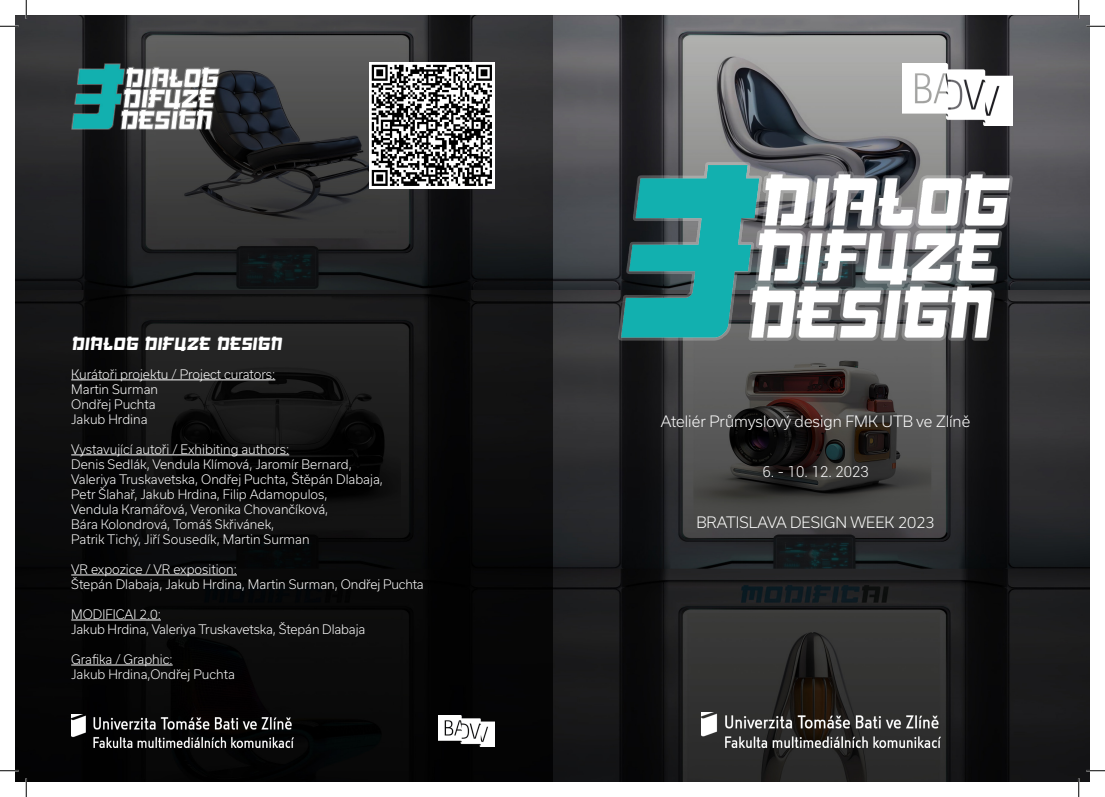
<style>
.page{position:relative;width:1105px;height:797px;background:#fff}
.page>*{position:absolute;margin:0;border:0;box-sizing:border-box;transform-origin:0 0}
.t1{font:17.5px "Big Samurai";color:#fff}
.t2{font:300 15px "Usual";color:#fff}
.t3{font:300 15px "Roboto";color:#fff}
.t4{font:300 12.5px "Usual";color:#fff}
</style>
<div class="page">
<img style="left:16px;top:16px;width:1073px;height:765px">
<img style="left:618px;top:163px;width:395px;height:178px">
<img style="left:701px;top:712px;width:240px;height:35px">
<img style="left:902px;top:64px;width:111px;height:61px">
<img style="left:71px;top:63px;width:148px;height:67px">
<hr style="left:71px;top:379px;width:204px;height:1px;background:#fff">
<hr style="left:71px;top:454px;width:218px;height:1px;background:#fff">
<hr style="left:71px;top:574px;width:166px;height:1px;background:#fff">
<hr style="left:71px;top:619px;width:90px;height:1px;background:#fff">
<hr style="left:71px;top:664px;width:102px;height:1px;background:#fff">
<img style="left:71px;top:715px;width:222px;height:32px">
<img style="left:439px;top:715px;width:55px;height:31px">
<img style="left:369px;top:63px;width:125px;height:125px">
<svg style="left:0;top:25px;width:19px;height:2px"></svg>
<svg style="left:1086px;top:25px;width:19px;height:2px"></svg>
<svg style="left:0;top:770px;width:19px;height:1px"></svg>
<svg style="left:1086px;top:770px;width:19px;height:1px"></svg>
<svg style="left:25px;top:0;width:2px;height:19px"></svg>
<svg style="left:25px;top:778px;width:2px;height:19px"></svg>
<svg style="left:1078px;top:0;width:1px;height:19px"></svg>
<svg style="left:1078px;top:778px;width:1px;height:19px"></svg>
<p class="t1" style="left:72px;top:336px;width:212px">DIALOG DIFUZE DESIGN</p>
<p class="t4" style="left:71px;top:367px;width:206px">Kurátoři projektu / Project curators:</p>
<p class="t4" style="left:71px;top:382px;width:88px">Martin Surman</p>
<p class="t4" style="left:71px;top:397px;width:86px">Ondřej Puchta</p>
<p class="t4" style="left:71px;top:412px;width:78px">Jakub Hrdina</p>
<p class="t4" style="left:71px;top:442px;width:219px">Vystavující autoři / Exhibiting authors:</p>
<p class="t4" style="left:71px;top:457px;width:282px">Denis Sedlák, Vendula Klímová, Jaromír Bernard,</p>
<p class="t4" style="left:71px;top:472px;width:313px">Valeriya Truskavetska, Ondřej Puchta, Štěpán Dlabaja,</p>
<p class="t4" style="left:71px;top:487px;width:258px">Petr Šlahař, Jakub Hrdina, Filip Adamopulos,</p>
<p class="t4" style="left:71px;top:502px;width:259px">Vendula Kramářová, Veronika Chovančíková,</p>
<p class="t4" style="left:71px;top:517px;width:205px">Bára Kolondrová, Tomáš Skřivánek,</p>
<p class="t4" style="left:71px;top:532px;width:240px">Patrik Tichý, Jiří Sousedík, Martin Surman</p>
<p class="t4" style="left:71px;top:562px;width:167px">VR expozice / VR exposition:</p>
<p class="t4" style="left:71px;top:577px;width:354px">Štepán Dlabaja, Jakub Hrdina, Martin Surman, Ondřej Puchta</p>
<p class="t4" style="left:71px;top:607px;width:91px">MODIFICAI 2.0:</p>
<p class="t4" style="left:71px;top:622px;width:296px">Jakub Hrdina, Valeriya Truskavetska, Štepán Dlabaja</p>
<p class="t4" style="left:71px;top:652px;width:103px">Grafika / Graphic:</p>
<p class="t4" style="left:71px;top:667px;width:165px">Jakub Hrdina,Ondřej Puchta</p>
<p class="t2" style="left:661px;top:412px;width:311px">Ateliér Průmyslový design FMK UTB ve Zlíně</p>
<p class="t3" style="left:762px;top:461px;width:108px">6. - 10. 12. 2023</p>
<p class="t2" style="left:696px;top:514px;width:240px">BRATISLAVA DESIGN WEEK 2023</p>
</div>
